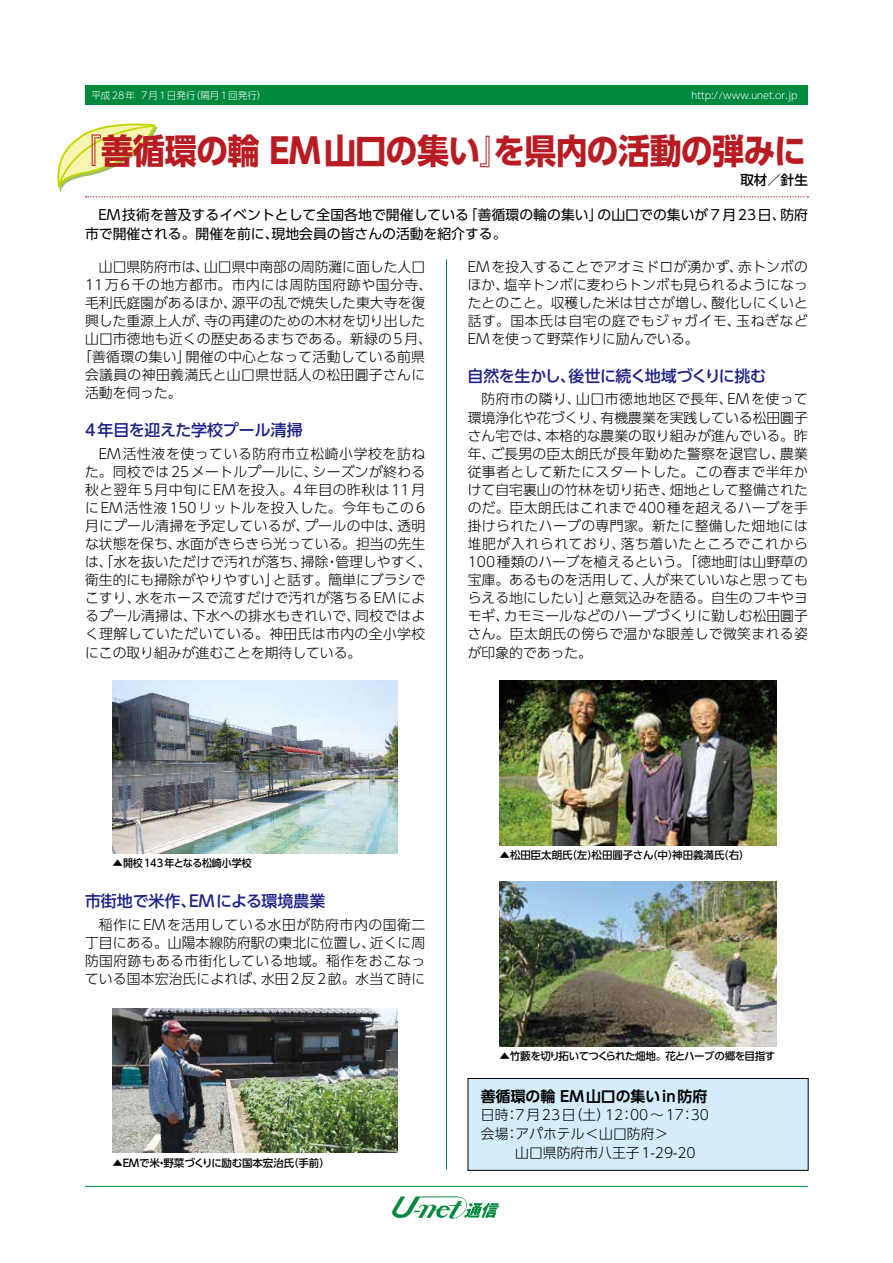
<style>
.page{position:relative;width:893px;height:1263px;background:#fff}
.page>*{position:absolute;margin:0;border:0;box-sizing:border-box;transform-origin:0 0}
.t1{font:700 34.5px "UD Shin Go Pro";letter-spacing:-.025em;color:#b81c22;scale:.93 1}
.t2{font:500 15.9px "UD Shin Go Pro";letter-spacing:-.01em;color:#1d2088}
.t3{font:700 14.85px "UD Shin Go Pro De";color:#000}
.t4{font:300 13.8px/18.1px "UD Shin Go Pro";letter-spacing:.015em;color:#000;text-align:justify}
.t5{font:13.8px/19.2px "UD Shin Go Pro";letter-spacing:.005em;color:#000}
.t6{font:300 13.8px "UD Shin Go Pro";letter-spacing:.04em;color:#000}
.t7{font:500 13.5px "UD Shin Go Pro";color:#000}
.t8{font:500 10.5px "UD Shin Go Pro";letter-spacing:-.025em;color:#000}
.t9{font:500 10.5px "UD Shin Go Pro";letter-spacing:-.05em;color:#000}
.t10{font:300 9.6px "UD Shin Go Pro";color:#fff}
.t11{font:300 9.6px "UD Shin Go Pro";letter-spacing:.06em;color:#fff}
</style>
<div class="page">
<hr style="left:85px;top:1186px;width:723px;height:1px;background:#008a3d">
<svg style="left:392px;top:1196px;width:107px;height:23px"></svg>
<img style="left:113px;top:681px;width:285px;height:173px">
<img style="left:500px;top:681px;width:276px;height:164px">
<img style="left:500px;top:882px;width:276px;height:164px">
<div style="left:468px;top:1078px;width:340px;height:92px;background:#d3edfb"></div>
<div style="left:468px;top:1078px;width:340px;height:92px;border:1px solid #000"></div>
<div style="left:85px;top:85px;width:723px;height:20px;background:#008a3d"></div>
<hr style="left:446px;top:259px;width:1px;height:910px;background:#008a3d">
<svg style="left:57px;top:123px;width:751px;height:74px"></svg>
<img style="left:113px;top:1008px;width:285px;height:145px">
<p class="t11" style="left:91px;top:87px;width:177px">平成28年 7月1日発行（隔月1回発行）</p>
<p class="t10" style="left:691px;top:87px;width:108px">http://www.unet.or.jp</p>
<h1 class="t1" style="left:70px;top:123px;width:794px">『善循環の輪 EM山口の集い』を県内の活動の弾みに</h1>
<p class="t7" style="left:740px;top:168px;width:69px">取材／針生</p>
<p class="t5" style="left:85px;top:204px;width:725px;text-indent:14px">EM技術を普及するイベントとして全国各地で開催している「善循環の輪の集い」の山口での集いが７月23日、防府市で開催される。開催を前に、現地会員の皆さんの活動を紹介する。</p>
<p class="t4" style="left:99px;top:257px;width:328px">山口県防府市は、山口県中南部の周防灘に面した人口</p>
<p class="t6" style="left:85px;top:273px;width:349px">11万6千の地方都市。市内には周防国府跡や国分寺、</p>
<p class="t4" style="left:85px;top:293px;width:342px">毛利氏庭園があるほか、源平の乱で焼失した東大寺を復</p>
<p class="t4" style="left:85px;top:311px;width:342px">興した重源上人が、寺の再建のための木材を切り出した</p>
<p class="t4" style="left:85px;top:329px;width:349px">山口市徳地も近くの歴史あるまちである。新緑の5月、</p>
<p class="t4" style="left:78px;top:347px;width:348px">「善循環の集い」開催の中心となって活動している前県</p>
<p class="t4" style="left:85px;top:365px;width:342px">会議員の神田義満氏と山口県世話人の松田圓子さんに</p>
<p class="t4" style="left:85px;top:383px;width:98px">活動を伺った。</p>
<p class="t2" style="left:85px;top:417px;width:219px">4年目を迎えた学校プール清掃</p>
<p class="t4" style="left:85px;top:444px;width:349px;text-align:left;text-indent:14px">EM活性液を使っている防府市立松崎小学校を訪ねた。同校では25メートルプールに、シーズンが終わる秋と翌年5月中旬にEMを投入。4年目の昨秋は11月にEM活性液150リットルを投入した。今年もこの6月にプール清掃を予定しているが、プールの中は、透明な状態を保ち、水面がきらきら光っている。担当の先生は、「水を抜いただけで汚れが落ち、掃除・管理しやすく、衛生的にも掃除がやりやすい」と話す。簡単にブラシでこすり、水をホースで流すだけで汚れが落ちるEMによるプール清掃は、下水への排水もきれいで、同校ではよく理解していただいている。神田氏は市内の全小学校にこの取り組みが進むことを期待している。</p>
<p class="t4" style="left:468px;top:257px;width:342px">EMを投入することでアオミドロが湧かず、赤トンボのほか、塩辛トンボに麦わらトンボも見られるようになったとのこと。収穫した米は甘さが増し、酸化しにくいと話す。国本氏は自宅の庭でもジャガイモ、玉ねぎなどEMを使って野菜作りに励んでいる。</p>
<p class="t2" style="left:468px;top:363px;width:300px">自然を生かし、後世に続く地域づくりに挑む</p>
<p class="t4" style="left:468px;top:390px;width:342px;text-indent:14px">防府市の隣り、山口市徳地地区で長年、EMを使って環境浄化や花づくり、有機農業を実践している松田圓子さん宅では、本格的な農業の取り組みが進んでいる。昨年、ご長男の臣太朗氏が長年勤めた警察を退官し、農業従事者として新たにスタートした。この春まで半年かけて自宅裏山の竹林を切り拓き、畑地として整備されたのだ。臣太朗氏はこれまで400種を超えるハーブを手掛けられたハーブの専門家。新たに整備した畑地には堆肥が入れられており、落ち着いたところでこれから100種類のハーブを植えるという。「徳地町は山野草の宝庫。あるものを活用して、人が来ていいなと思ってもらえる地にしたい」と意気込みを語る。自生のフキやヨモギ、カモミールなどのハーブづくりに勤しむ松田圓子さん。臣太朗氏の傍らで温かな眼差しで微笑まれる姿が印象的であった。</p>
<p class="t8" style="left:113px;top:855px;width:141px">▲開校143年となる松崎小学校</p>
<p class="t2" style="left:85px;top:888px;width:242px">市街地で米作、EMによる環境農業</p>
<p class="t4" style="left:85px;top:915px;width:342px;text-indent:14px">稲作にEMを活用している水田が防府市内の国衛二丁目にある。山陽本線防府駅の東北に位置し、近くに周防国府跡もある市街化している地域。稲作をおこなっている国本宏治氏によれば、水田2反2畝。水当て時に</p>
<p class="t8" style="left:113px;top:1155px;width:219px">▲ＥＭで米・野菜づくりに励む国本宏治氏（手前）</p>
<p class="t8" style="left:500px;top:846px;width:252px">▲松田臣太朗氏（左）松田圓子さん（中）神田義満氏（右）</p>
<p class="t9" style="left:500px;top:1047px;width:277px">▲竹藪を切り拓いてつくられた畑地。花とハーブの郷を目指す</p>
<p class="t3" style="left:481px;top:1084px;width:228px">善循環の輪 EM山口の集いin防府</p>
<p class="t4" style="left:481px;top:1105px;width:230px;line-height:19.2px;text-align:left">日時：7月23日（土）12：00〜17：30会場：アパホテル&lt;山口防府&gt;<br>　　山口県防府市八王子1-29-20</p>
</div>
